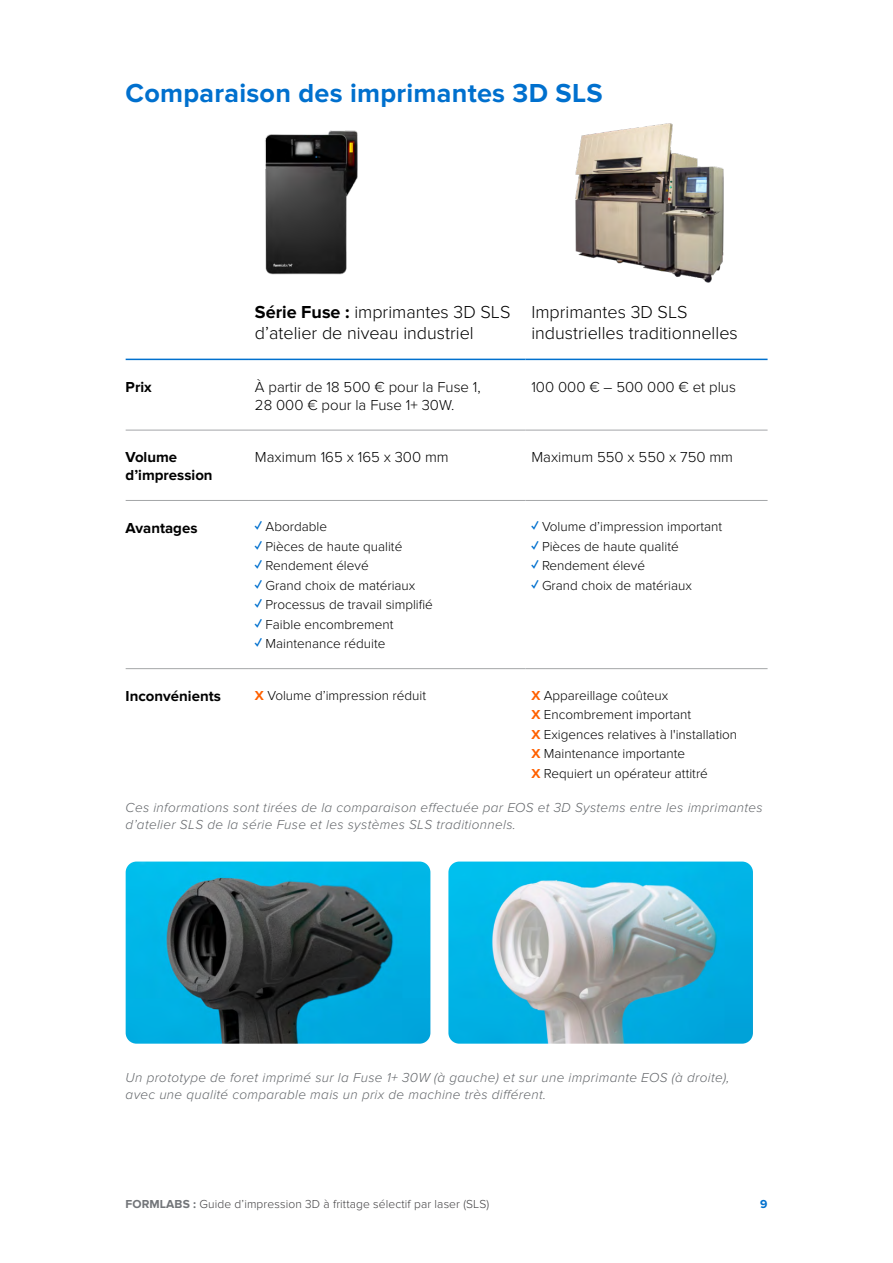
<style>
.page{position:relative;width:893px;height:1263px;background:#fff}
.page>*{position:absolute;margin:0;border:0;box-sizing:border-box;transform-origin:0 0}
.t1{font:700 27px "Proxima Nova";letter-spacing:.01em;color:#0070ce}
.t2{font:300 18px/21.6px "Proxima Nova";color:#000}
.t3{font:300 15px/18px "Proxima Nova";color:#000}
.t4{font:700 15px/18px "Proxima Nova";color:#000}
.t5{font:300 13.5px/19.5px "Proxima Nova";color:#000}
.t6{font:italic 300 13.5px/16.2px "Proxima Nova";letter-spacing:.025em;color:#63666a}
.t7{font:300 12px "Proxima Nova";letter-spacing:.01em;color:#414042}
.t8{font:700 12px "Proxima Nova";color:#0070ce}
.s1{font-weight:700}
.s2{font-family:"Proxima Nova Extrabld";font-weight:400;color:#0070ce}
.s3{font-weight:700;color:#ff6101}
.s4{font-weight:700;color:#727579}
</style>
<div class="page">
<hr style="left:126px;top:430px;width:123px;height:1px;background:#a4a6a8">
<hr style="left:249px;top:430px;width:276px;height:1px;background:#a4a6a8">
<hr style="left:525px;top:430px;width:243px;height:1px;background:#a4a6a8">
<hr style="left:126px;top:500px;width:123px;height:1px;background:#a4a6a8">
<hr style="left:249px;top:500px;width:276px;height:1px;background:#a4a6a8">
<hr style="left:525px;top:500px;width:243px;height:1px;background:#a4a6a8">
<hr style="left:126px;top:668px;width:123px;height:1px;background:#a4a6a8">
<hr style="left:249px;top:668px;width:276px;height:1px;background:#a4a6a8">
<hr style="left:525px;top:668px;width:243px;height:1px;background:#a4a6a8">
<hr style="left:126px;top:359px;width:123px;height:1px;background:#0070ce">
<hr style="left:249px;top:359px;width:276px;height:1px;background:#0070ce">
<hr style="left:525px;top:359px;width:243px;height:1px;background:#0070ce">
<img style="left:265px;top:130px;width:93px;height:145px">
<img style="left:575px;top:123px;width:149px;height:160px">
<img style="left:126px;top:861px;width:304px;height:183px">
<img style="left:448px;top:861px;width:305px;height:183px">
<h1 class="t1" style="left:126px;top:78px;width:478px">Comparaison des imprimantes 3D SLS</h1>
<h2 class="t2" style="left:255px;top:301px;width:257px"><span class="s1">Série Fuse :</span> imprimantes 3D SLS d’atelier de niveau industriel</h2>
<h2 class="t2" style="left:531px;top:301px;width:208px">Imprimantes 3D SLS industrielles traditionnelles</h2>
<p class="t4" style="left:126px;top:378px;width:28px">Prix</p>
<p class="t3" style="left:255px;top:378px;width:227px">À partir de 18 500 € pour la Fuse 1,<br>28 000 € pour la Fuse 1+ 30W.</p>
<p class="t3" style="left:531px;top:378px;width:206px">100 000 € – 500 000 € et plus</p>
<p class="t4" style="left:126px;top:448px;width:89px">Volume d’impression</p>
<p class="t3" style="left:255px;top:448px;width:195px">Maximum 165 x 165 x 300 mm</p>
<p class="t3" style="left:531px;top:448px;width:203px">Maximum 550 x 550 x 750 mm</p>
<p class="t4" style="left:126px;top:519px;width:73px">Avantages</p>
<p class="t5" style="left:255px;top:517px;width:74px"><span class="s2">✓</span> Abordable</p>
<p class="t5" style="left:255px;top:537px;width:149px"><span class="s2">✓</span> Pièces de haute qualité</p>
<p class="t5" style="left:255px;top:556px;width:115px"><span class="s2">✓</span> Rendement élevé</p>
<p class="t5" style="left:255px;top:576px;width:162px"><span class="s2">✓</span> Grand choix de matériaux</p>
<p class="t5" style="left:255px;top:595px;width:179px"><span class="s2">✓</span> Processus de travail simplifié</p>
<p class="t5" style="left:255px;top:615px;width:140px"><span class="s2">✓</span> Faible encombrement</p>
<p class="t5" style="left:255px;top:634px;width:132px"><span class="s2">✓</span> Maintenance réduite</p>
<p class="t5" style="left:531px;top:517px;width:192px"><span class="s2">✓</span> Volume d’impression important</p>
<p class="t5" style="left:531px;top:537px;width:149px"><span class="s2">✓</span> Pièces de haute qualité</p>
<p class="t5" style="left:531px;top:556px;width:115px"><span class="s2">✓</span> Rendement élevé</p>
<p class="t5" style="left:531px;top:576px;width:162px"><span class="s2">✓</span> Grand choix de matériaux</p>
<p class="t4" style="left:126px;top:687px;width:97px">Inconvénients</p>
<p class="t5" style="left:255px;top:685px;width:173px"><span class="s3">X</span> Volume d’impression réduit</p>
<p class="t5" style="left:531px;top:685px;width:207px"><span class="s3">X</span> Appareillage coûteux<br><span class="s3">X</span> Encombrement important<br><span class="s3">X</span> Exigences relatives à l'installation<br><span class="s3">X</span> Maintenance importante<br><span class="s3">X</span> Requiert un opérateur attitré</p>
<p class="t6" style="left:126px;top:800px;width:638px">Ces informations sont tirées de la comparaison effectuée par EOS et 3D Systems entre les imprimantes d’atelier SLS de la série Fuse et les systèmes SLS traditionnels.</p>
<p class="t6" style="left:126px;top:1070px;width:605px">Un prototype de foret imprimé sur la Fuse 1+ 30W (à gauche) et sur une imprimante EOS (à droite), avec une qualité comparable mais un prix de machine très différent.</p>
<p class="t7" style="left:125px;top:1197px;width:365px"><span class="s4">FORMLABS :</span> Guide d’impression 3D à frittage sélectif par laser (SLS)</p>
<p class="t8" style="left:760px;top:1197px;width:9px">9</p>
</div>
